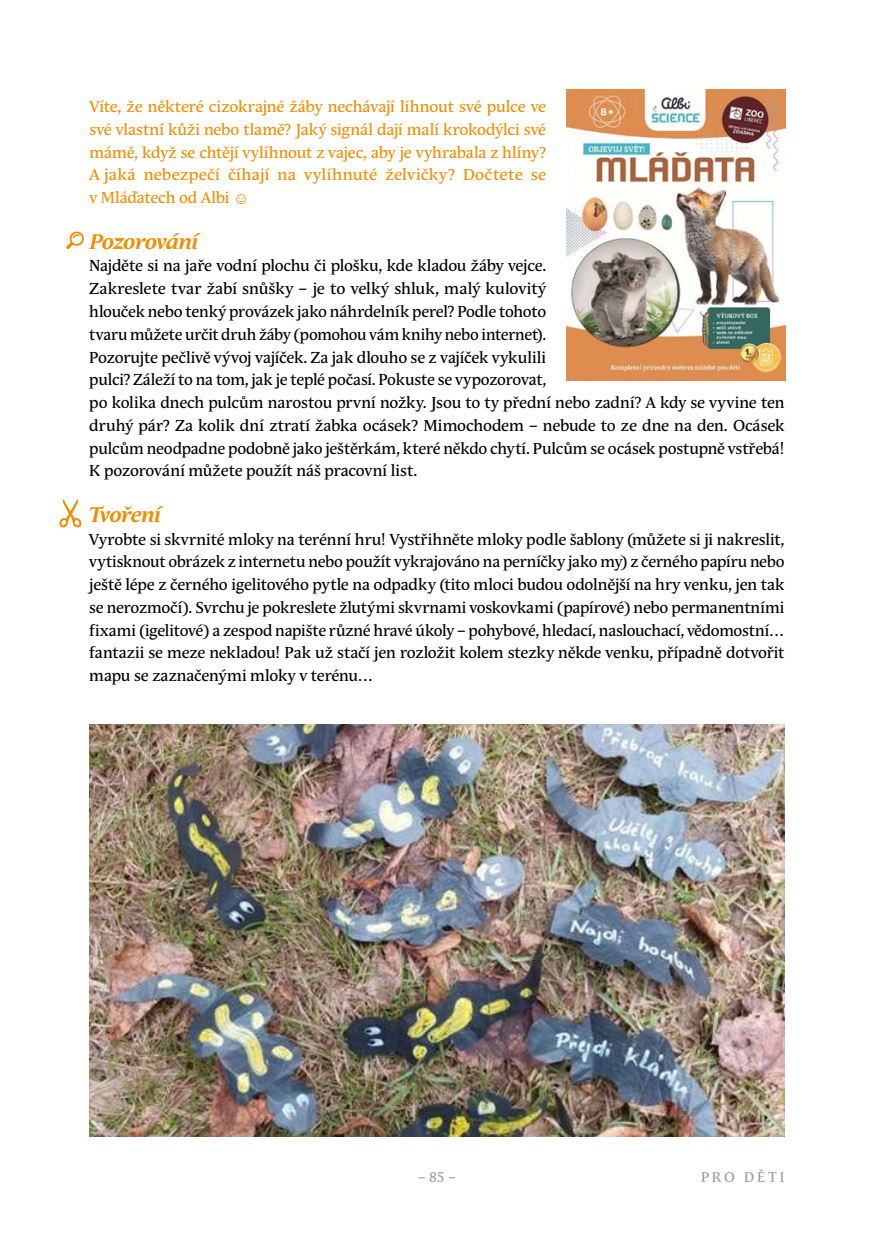
<style>
.page{position:relative;width:874px;height:1241px;background:#fff}
.page>*{position:absolute;margin:0;border:0;box-sizing:border-box;transform-origin:0 0}
.t1{font:italic 700 21px "Andulka Text Pro";letter-spacing:-.03em;color:#f18d02}
.t2{font:15.75px/22.8px "Andulka Text Pro";letter-spacing:-.01em;color:#000}
.t3{font:15.75px/22.8px "Andulka Text Pro";letter-spacing:.01em;color:#f18d02;text-align:justify}
.t4{font:14px "Andulka Text Pro";letter-spacing:.195em;color:#9d9d9c}
.s1{font-family:"Arial";font-weight:700;font-style:italic}
</style>
<div class="page">
<svg style="left:66px;top:231px;width:18px;height:18px"></svg>
<img style="left:566px;top:89px;width:218px;height:291px">
<img style="left:89px;top:724px;width:695px;height:412px">
<svg style="left:59px;top:499px;width:23px;height:28px"></svg>
<p class="t3" style="left:89px;top:95px;width:458px">Víte, že některé cizokrajné žáby nechávají líhnout své pulce ve své vlastní kůži nebo tlamě? Jaký signál dají malí krokodýlci své mámě, když se chtějí vylíhnout z vajec, aby je vyhrabala z hlíny?<br>A jaká nebezpečí číhají na vylíhnuté želvičky? Dočtete se v Mláďatech od Albi <span class="s1">☺</span></p>
<h1 class="t1" style="left:89px;top:229px;width:110px">Pozorování</h1>
<p class="t2" style="left:89px;top:255px;width:696px">Najděte si na jaře vodní plochu či plošku, kde kladou žáby vejce.<br>Zakreslete tvar žabí snůšky – je to velký shluk, malý kulovitý<br>hlouček nebo tenký provázek jako náhrdelník perel? Podle tohoto<br>tvaru můžete určit druh žáby (pomohou vám knihy nebo internet).<br>Pozorujte pečlivě vývoj vajíček. Za jak dlouho se z vajíček vykulili<br>pulci? Záleží to na tom, jak je teplé počasí. Pokuste se vypozorovat,<br>po kolika dnech pulcům narostou první nožky. Jsou to ty přední nebo zadní? A kdy se vyvine ten druhý pár? Za kolik dní ztratí žabka ocásek? Mimochodem – nebude to ze dne na den. Ocásek pulcům neodpadne podobně jako ještěrkám, které někdo chytí. Pulcům se ocásek postupně vstřebá!<br>K pozorování můžete použít náš pracovní list.</p>
<h1 class="t1" style="left:89px;top:502px;width:73px">Tvoření</h1>
<p class="t2" style="left:89px;top:528px;width:696px;text-align:justify">Vyrobte si skvrnité mloky na terénní hru! Vystřihněte mloky podle šablony (můžete si ji nakreslit, vytisknout obrázek z internetu nebo použít vykrajováno na perníčky jako my) z černého papíru nebo ještě lépe z černého igelitového pytle na odpadky (tito mloci budou odolnější na hry venku, jen tak se nerozmočí). Svrchu je pokreslete žlutými skvrnami voskovkami (papírové) nebo permanentními fixami (igelitové) a zespod napište různé hravé úkoly – pohybové, hledací, naslouchací, vědomostní… fantazii se meze nekladou! Pak už stačí jen rozložit kolem stezky někde venku, případně dotvořit mapu se zaznačenými mloky v terénu…</p>
<p class="t4" style="left:417px;top:1168px;width:40px">– 85 –</p>
<p class="t4" style="left:700px;top:1168px;width:85px">PRO DĚTI</p>
</div>
